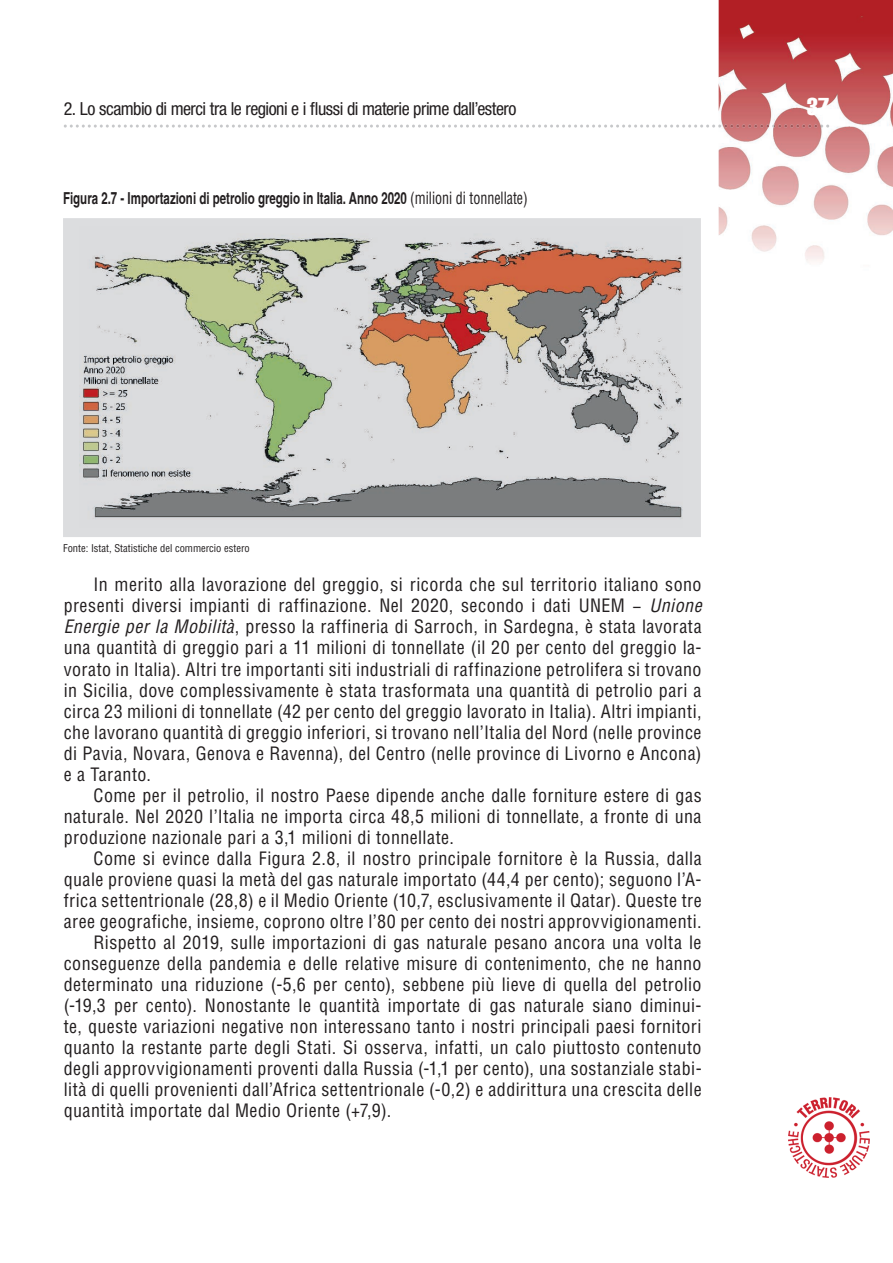
<style>
.page{position:relative;width:893px;height:1263px;background:#fff}
.page>*{position:absolute;margin:0;border:0;box-sizing:border-box;transform-origin:0 0}
.t1{font:24px "Helvetica LT Std Comp";color:#fff}
.t2{font:condensed 18px/21px "Helvetica LT Std";letter-spacing:.025em;color:#231f20;text-align:justify}
.t3{font:condensed 18px "Helvetica Neue LT Std";letter-spacing:-.03em;color:#231f20}
.t4{font:700 condensed 16.5px "Helvetica";color:#231f20;scale:.85 1}
.t5{font:condensed 10.5px "Helvetica LT Std";color:#231f20}
.s1{font-family:"Helvetica LT Std";font-weight:400}
.s2{font-style:italic}
</style>
<div class="page">
<img style="left:719px;top:0;width:174px;height:262px">
<img style="left:724px;top:125px;width:99px;height:3px">
<svg style="left:64px;top:125px;width:657px;height:3px"></svg>
<img style="left:789px;top:1097px;width:80px;height:81px">
<div style="left:63px;top:218px;width:638px;height:319px;background:#dcdddf"></div>
<img style="left:80px;top:226px;width:602px;height:302px">
<p class="t3" style="left:64px;top:98px;width:454px">2. Lo scambio di merci tra le regioni e i ussi di materie prime dall’estero</p>
<h1 class="t1" style="left:807px;top:91px;width:24px">37</h1>
<p class="t4" style="left:63px;top:188px;width:548px">Figura 2.7 - Importazioni di petrolio greggio in Italia. Anno 2020 <span class="s1">(milioni di tonnellate)</span></p>
<p class="t5" style="left:63px;top:542px;width:188px">Fonte: Istat, Statistiche del commercio estero</p>
<p class="t2" style="left:64px;top:574px;width:639px;text-indent:30px">In merito alla lavorazione del greggio, si ricorda che sul territorio italiano sono presenti diversi impianti di raffinazione. Nel 2020, secondo i dati UNEM − <span class="s2">Unione Energie per la Mobilità</span>, presso la raffineria di Sarroch, in Sardegna, è stata lavorata una quantità di greggio pari a 11 milioni di tonnellate (il 20 per cento del greggio la&shy;vorato in Italia). Altri tre importanti siti industriali di raffinazione petrolifera si trovano in Sicilia, dove complessivamente è stata trasformata una quantità di petrolio pari a circa 23 milioni di tonnellate (42 per cento del greggio lavorato in Italia). Altri impianti, che lavorano quantità di greggio inferiori, si trovano nell’Italia del Nord (nelle province di Pavia, Novara, Genova e Ravenna), del Centro (nelle province di Livorno e Ancona) e a Taranto.</p>
<p class="t2" style="left:64px;top:784px;width:639px;text-indent:30px">Come per il petrolio, il nostro Paese dipende anche dalle forniture estere di gas naturale. Nel 2020 l’Italia ne importa circa 48,5 milioni di tonnellate, a fronte di una produzione nazionale pari a 3,1 milioni di tonnellate.</p>
<p class="t2" style="left:94px;top:847px;width:610px">Come si evince dalla Figura 2.8, il nostro principale fornitore è la Russia, dalla</p>
<p class="t2" style="left:64px;top:868px;width:639px">quale proviene quasi la metà del gas naturale importato (44,4 per cento); seguono l’A-</p>
<p class="t2" style="left:64px;top:889px;width:639px">frica settentrionale (28,8) e il Medio Oriente (10,7, esclusivamente il Qatar). Queste tre</p>
<p class="t2" style="left:64px;top:910px;width:639px">aree geografiche, insieme, coprono oltre l’80 per cento dei nostri approvvigionamenti.</p>
<p class="t2" style="left:94px;top:931px;width:609px">Rispetto al 2019, sulle importazioni di gas naturale pesano ancora una volta le</p>
<p class="t2" style="left:64px;top:952px;width:639px">conseguenze della pandemia e delle relative misure di contenimento, che ne hanno</p>
<p class="t2" style="left:64px;top:973px;width:639px">determinato una riduzione (-5,6 per cento), sebbene più lieve di quella del petrolio</p>
<p class="t2" style="left:64px;top:994px;width:639px">(-19,3 per cento). Nonostante le quantità importate di gas naturale siano diminui-</p>
<p class="t2" style="left:64px;top:1015px;width:639px">te, queste variazioni negative non interessano tanto i nostri principali paesi fornitori</p>
<p class="t2" style="left:64px;top:1036px;width:639px">quanto la restante parte degli Stati. Si osserva, infatti, un calo piuttosto contenuto</p>
<p class="t2" style="left:64px;top:1057px;width:639px">degli approvvigionamenti proventi dalla Russia (-1,1 per cento), una sostanziale stabi-</p>
<p class="t2" style="left:64px;top:1078px;width:639px">lità di quelli provenienti dall’Africa settentrionale (-0,2) e addirittura una crescita delle</p>
<p class="t2" style="left:64px;top:1099px;width:329px">quantità importate dal Medio Oriente (+7,9).</p>
</div>
